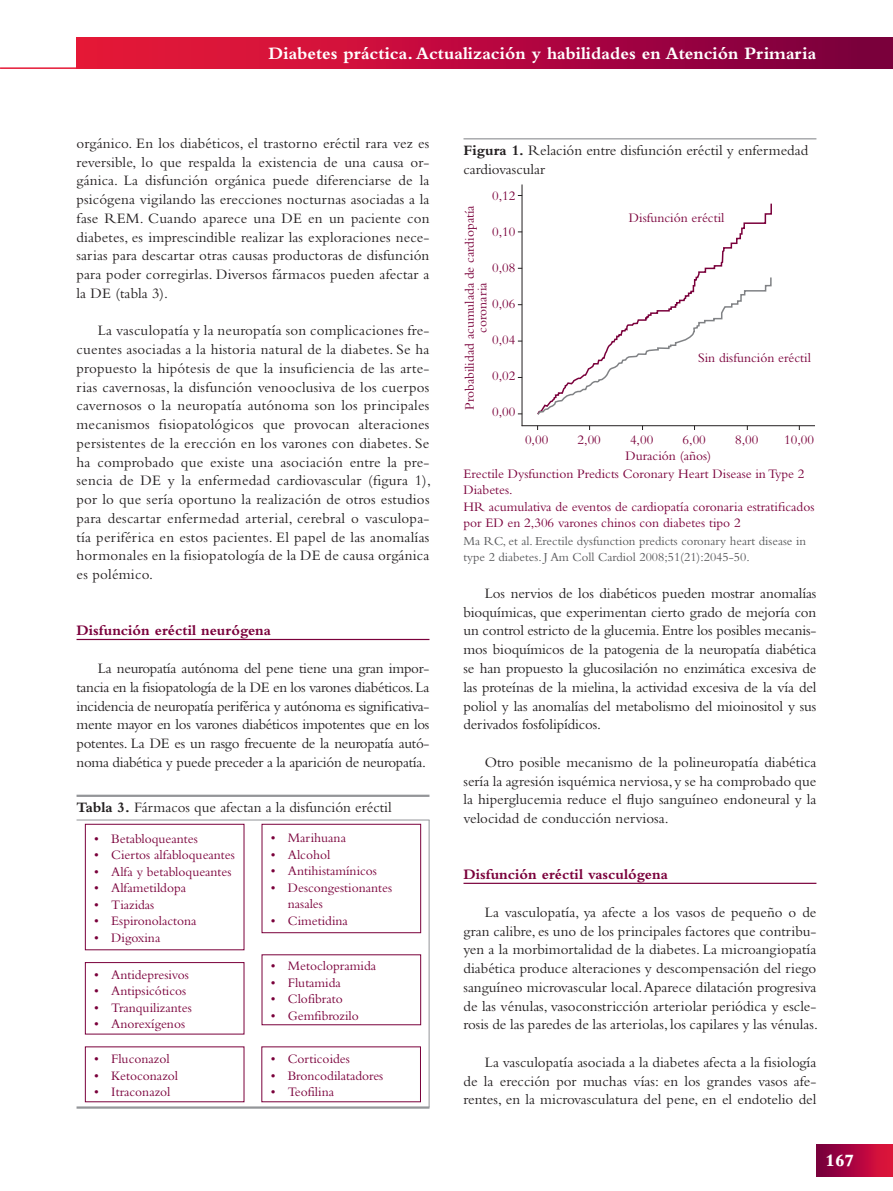
<style>
.page{position:relative;width:893px;height:1191px;background:#fff}
.page>*{position:absolute;margin:0;border:0;box-sizing:border-box;transform-origin:0 0}
.t1{font:700 18px "Bembo";color:#fff}
.t2{font:800 18px "Bembo";color:#fff}
.t3{font:15px/18.8px "Bembo";color:#231f20;text-align:justify}
.t4{font:700 15px "Bembo";color:#7a003b}
.t5{font:13.5px/16.5px "Bembo";color:#7a003b}
.t6{font:12.75px/16.5px "Bembo";color:#57585a}
.s1{font-weight:700}
</style>
<div class="page">
<hr style="left:0;top:67px;width:816px;height:2px;background:#e51836">
<div style="left:816px;top:1144px;width:77px;height:32px;background:linear-gradient(to right,#73003f,#e6143d)"></div>
<div style="left:77px;top:37px;width:816px;height:32px;background:linear-gradient(to right,#f21939,#7a0041)"></div>
<hr style="left:77px;top:639px;width:352px;height:1px;background:#7a003b">
<hr style="left:463px;top:882px;width:353px;height:2px;background:#7a003b">
<hr style="left:463px;top:138px;width:353px;height:1px;background:#939598">
<hr style="left:522px;top:184px;width:1px;height:242px;background:#231f20">
<hr style="left:522px;top:425px;width:293px;height:1px;background:#231f20">
<svg style="left:697px;top:203px;width:75px;height:73px"></svg>
<svg style="left:537px;top:276px;width:235px;height:139px"></svg>
<hr style="left:77px;top:794px;width:352px;height:3px;background:#939598">
<hr style="left:77px;top:819px;width:352px;height:1px;background:#939598">
<hr style="left:77px;top:1106px;width:352px;height:2px;background:#939598">
<hr style="left:429px;top:820px;width:1px;height:287px;background:#939598">
<div style="left:85px;top:824px;width:159px;height:126px;border:1px solid #7a003b"></div>
<div style="left:262px;top:824px;width:159px;height:109px;border:1px solid #7a003b"></div>
<div style="left:85px;top:962px;width:159px;height:72px;border:1px solid #7a003b"></div>
<p class="t1" style="left:269px;top:43px;width:549px">Diabetes práctica. Actualización y habilidades en Atención Primaria</p>
<p class="t3" style="left:77px;top:133px;width:354px">orgánico. En los diabéticos, el trastorno eréctil rara vez es reversible, lo que respalda la existencia de una causa or&shy;gánica. La disfunción orgánica puede diferenciarse de la psicógena vigilando las erecciones nocturnas asociadas a la fase REM. Cuando aparece una DE en un paciente con diabetes, es imprescindible realizar las exploraciones nece&shy;sarias para descartar otras causas productoras de disfunción para poder corregirlas. Diversos fármacos pueden afectar a la DE (tabla 3).</p>
<p class="t3" style="left:77px;top:321px;width:356px;text-indent:21px">La vasculopatía y la neuropatía son complicaciones fre&shy;cuentes asociadas a la historia natural de la diabetes. Se ha propuesto la hipótesis de que la insuficiencia de las arte&shy;rias cavernosas, la disfunción venooclusiva de los cuerpos cavernosos o la neuropatía autónoma son los principales mecanismos fisiopatológicos que provocan alteraciones persistentes de la erección en los varones con diabetes. Se ha comprobado que existe una asociación entre la pre&shy;sencia de DE y la enfermedad cardiovascular (figura 1), por lo que sería oportuno la realización de otros estudios para descartar enfermedad arterial, cerebral o vasculopa&shy;tía periférica en estos pacientes. El papel de las anomalías hormonales en la fisiopatología de la DE de causa orgánica es polémico.</p>
<p class="t4" style="left:77px;top:622px;width:196px">Disfunción eréctil neurógena</p>
<p class="t3" style="left:77px;top:658px;width:354px;text-indent:21px">La neuropatía autónoma del pene tiene una gran impor&shy;tancia en la fisiopatología de la DE en los varones diabéticos. La incidencia de neuropatía periférica y autónoma es significativa&shy;mente mayor en los varones diabéticos impotentes que en los potentes. La DE es un rasgo frecuente de la neuropatía autó&shy;noma diabética y puede preceder a la aparición de neuropatía.</p>
<p class="t3" style="left:77px;top:797px;width:317px"><span class="s1">Tabla 3.</span> Fármacos que afectan a la disfunción eréctil</p>
<p class="t5" style="left:94px;top:830px;width:105px">• Betabloqueantes</p>
<p class="t5" style="left:94px;top:846px;width:142px">• Ciertos alfabloqueantes</p>
<p class="t5" style="left:94px;top:863px;width:139px">• Alfa y betabloqueantes</p>
<p class="t5" style="left:94px;top:879px;width:93px">• Alfametildopa</p>
<p class="t5" style="left:94px;top:896px;width:62px">• Tiazidas</p>
<p class="t5" style="left:94px;top:912px;width:104px">• Espironolactona</p>
<p class="t5" style="left:94px;top:929px;width:68px">• Digoxina</p>
<p class="t5" style="left:271px;top:829px;width:77px">• Marihuana</p>
<p class="t5" style="left:271px;top:846px;width:61px">• Alcohol</p>
<p class="t5" style="left:271px;top:862px;width:108px">• Antihistamínicos</p>
<p class="t5" style="left:288px;top:879px;width:106px;text-indent:-17px">• Descongestionantes nasales</p>
<p class="t5" style="left:271px;top:912px;width:79px">• Cimetidina</p>
<p class="t5" style="left:271px;top:957px;width:107px">• Metoclopramida</p>
<p class="t5" style="left:271px;top:974px;width:72px">• Flutamida</p>
<p class="t5" style="left:271px;top:990px;width:73px">• Clofibrato</p>
<p class="t5" style="left:271px;top:1007px;width:89px">• Gemfibrozilo</p>
<p class="t5" style="left:94px;top:966px;width:96px">• Antidepresivos</p>
<p class="t5" style="left:94px;top:982px;width:94px">• Antipsicóticos</p>
<p class="t5" style="left:94px;top:999px;width:99px">• Tranquilizantes</p>
<p class="t5" style="left:94px;top:1015px;width:92px">• Anorexígenos</p>
<p class="t5" style="left:94px;top:1050px;width:77px">• Fluconazol</p>
<p class="t5" style="left:94px;top:1066px;width:85px">• Ketoconazol</p>
<p class="t5" style="left:94px;top:1083px;width:78px">• Itraconazol</p>
<p class="t5" style="left:271px;top:1050px;width:81px">• Corticoides</p>
<p class="t5" style="left:271px;top:1066px;width:114px">• Broncodilatadores</p>
<p class="t5" style="left:271px;top:1083px;width:65px">• Teofilina</p>
<p class="t3" style="left:463px;top:141px;width:346px"><span class="s1">Figura 1.</span> Relación entre disfunción eréctil y enfermedad cardiovascular</p>
<p class="t5" style="left:492px;top:187px;width:25px">0,12</p>
<p class="t5" style="left:492px;top:223px;width:25px">0,10</p>
<p class="t5" style="left:492px;top:259px;width:25px">0,08</p>
<p class="t5" style="left:492px;top:295px;width:25px">0,06</p>
<p class="t5" style="left:492px;top:331px;width:25px">0,04</p>
<p class="t5" style="left:492px;top:367px;width:25px">0,02</p>
<p class="t5" style="left:492px;top:403px;width:25px">0,00</p>
<p class="t5" style="left:463px;top:410px;width:206px;line-height:12.8px;text-align:center;rotate:-90deg">Probabilidad acumulada de cardiopatía coronaria</p>
<p class="t5" style="left:629px;top:209px;width:97px">Disfunción eréctil</p>
<p class="t5" style="left:698px;top:349px;width:114px">Sin disfunción eréctil</p>
<p class="t5" style="left:525px;top:431px;width:25px">0,00</p>
<p class="t5" style="left:577px;top:431px;width:25px">2,00</p>
<p class="t5" style="left:630px;top:431px;width:25px">4,00</p>
<p class="t5" style="left:682px;top:431px;width:25px">6,00</p>
<p class="t5" style="left:735px;top:431px;width:25px">8,00</p>
<p class="t5" style="left:784px;top:431px;width:31px">10,00</p>
<p class="t5" style="left:625px;top:447px;width:87px">Duración (años)</p>
<p class="t5" style="left:463px;top:465px;width:352px">Erectile Dysfunction Predicts Coronary Heart Disease in Type 2<br>Diabetes.<br>HR acumulativa de eventos de cardiopatía coronaria estratificados por ED en 2,306 varones chinos con diabetes tipo 2</p>
<p class="t6" style="left:463px;top:532px;width:344px">Ma RC, et al. Erectile dysfunction predicts coronary heart disease in type 2 diabetes. J Am Coll Cardiol 2008;51(21):2045-50.</p>
<p class="t3" style="left:463px;top:583px;width:354px;text-indent:21px">Los nervios de los diabéticos pueden mostrar anomalías bioquímicas, que experimentan cierto grado de mejoría con un control estricto de la glucemia. Entre los posibles mecanis&shy;mos bioquímicos de la patogenia de la neuropatía diabética se han propuesto la glucosilación no enzimática excesiva de las proteínas de la mielina, la actividad excesiva de la vía del poliol y las anomalías del metabolismo del mioinositol y sus derivados fosfolipídicos.</p>
<p class="t3" style="left:463px;top:752px;width:354px;text-indent:21px">Otro posible mecanismo de la polineuropatía diabética sería la agresión isquémica nerviosa, y se ha comprobado que la hiperglucemia reduce el flujo sanguíneo endoneural y la velocidad de conducción nerviosa.</p>
<p class="t4" style="left:463px;top:866px;width:206px">Disfunción eréctil vasculógena</p>
<p class="t3" style="left:463px;top:902px;width:356px;text-indent:21px">La vasculopatía, ya afecte a los vasos de pequeño o de gran calibre, es uno de los principales factores que contribu&shy;yen a la morbimortalidad de la diabetes. La microangiopatía diabética produce alteraciones y descompensación del riego sanguíneo microvascular local. Aparece dilatación progresiva de las vénulas, vasoconstricción arteriolar periódica y escle&shy;rosis de las paredes de las arteriolas, los capilares y las vénulas.</p>
<p class="t3" style="left:463px;top:1052px;width:354px;text-indent:21px">La vasculopatía asociada a la diabetes afecta a la fisiología de la erección por muchas vías: en los grandes vasos afe&shy;rentes, en la microvasculatura del pene, en el endotelio del</p>
<p class="t2" style="left:825px;top:1149px;width:30px">167</p>
</div>
